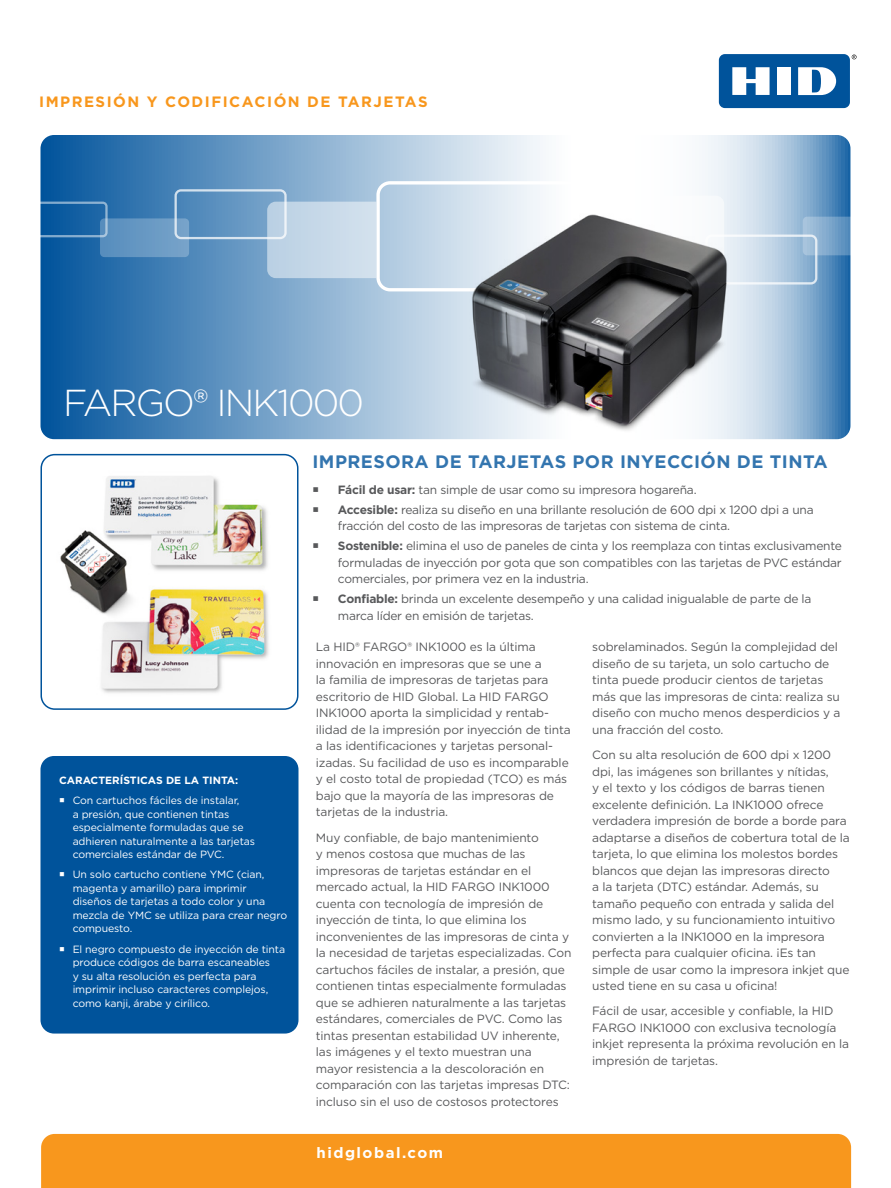
<style>
.page{position:relative;width:891px;height:1188px;background:#fff}
.page>*{position:absolute;margin:0;border:0;box-sizing:border-box;transform-origin:0 0}
.t1{font:300 37.5px "Gotham";letter-spacing:-.05em;color:#fff}
.sub_head{font:700 18px "Gotham";letter-spacing:.025em;color:#3375af}
.t2{font:700 15px "Gotham";letter-spacing:.1em;color:#f8971d}
.t3{font:700 15px "Gotham";letter-spacing:.1em;color:#fff}
.Body{font:12px/16.5px "Gotham";letter-spacing:-.01em;color:#58595b}
.t4{font:10.5px/13.5px "Gotham";letter-spacing:-.01em;color:#fff}
.Bluebox_header{font:700 10.5px "Gotham";color:#fff}
.s1{font-weight:700}
</style>
<div class="page">
<div style="left:40px;top:756px;width:258px;height:278px;background:#00539b;border-radius:14px"></div>
<svg style="left:852px;top:55px;width:5px;height:4px"></svg>
<div style="left:719px;top:54px;width:131px;height:54px;background:#00539b;border-radius:6px"></div>
<div style="left:777px;top:67px;width:14px;height:28px;background:#fff"></div>
<svg style="left:732px;top:67px;width:38px;height:28px"></svg>
<svg style="left:798px;top:67px;width:38px;height:28px"></svg>
<svg style="left:40px;top:135px;width:810px;height:304px;background:#709ec7"></svg>
<div style="left:175px;top:189px;width:112px;height:50px;border:2px solid #fff;border-radius:5px"></div>
<svg style="left:100px;top:218px;width:89px;height:39px;background:#6999c4"></svg>
<svg style="left:40px;top:202px;width:68px;height:35px;background:#256ba9"></svg>
<div style="left:376px;top:181px;width:238px;height:110px;border:3px solid #fff;border-radius:12px"></div>
<svg style="left:267px;top:202px;width:109px;height:76px;background:#c6d8e8"></svg>
<div style="left:705px;top:235px;width:112px;height:50px;border:2px solid #fff;border-radius:5px"></div>
<svg style="left:803px;top:217px;width:47px;height:38px;background:#83abce"></svg>
<div style="left:41px;top:1134px;width:810px;height:54px;background:#f8971d"></div>
<img style="left:43px;top:455px;width:255px;height:253px">
<div style="left:40px;top:454px;width:258px;height:256px;border:2px solid #00539b;border-radius:14px"></div>
<img style="left:429px;top:167px;width:350px;height:273px">
<p class="t2" style="left:39px;top:92px;width:390px">IMPRESIÓN Y CODIFICACIÓN DE TARJETAS</p>
<p class="t1" style="left:63px;top:379px;width:303px">FARGO® INK1000</p>
<p class="Bluebox_header" style="left:59px;top:773px;width:181px">CARACTERÍSTICAS DE LA TINTA:</p>
<p class="t4" style="left:73px;top:793px;width:184px">Con cartuchos fáciles de instalar,<br>a presión, que contienen tintas especialmente formuladas que se adhieren naturalmente a las tarjetas comerciales estándar de PVC.</p>
<p class="t4" style="left:73px;top:868px;width:216px">Un solo cartucho contiene YMC (cian, magenta y amarillo) para imprimir diseños de tarjetas a todo color y una mezcla de YMC se utiliza para crear negro compuesto.</p>
<p class="t4" style="left:73px;top:942px;width:214px">El negro compuesto de inyección de tinta produce códigos de barra escaneables<br>y su alta resolución es perfecta para imprimir incluso caracteres complejos, como kanji, árabe y cirílico.</p>
<p class="sub_head" style="left:312px;top:450px;width:517px">IMPRESORA DE TARJETAS POR INYECCIÓN DE TINTA</p>
<p class="Body" style="left:338px;top:481px;width:360px"><span class="s1">Fácil de usar:</span> tan simple de usar como su impresora hogareña.</p>
<p class="Body" style="left:338px;top:501px;width:477px"><span class="s1">Accesible:</span> realiza su diseño en una brillante resolución de 600 dpi x 1200 dpi a una fracción del costo de las impresoras de tarjetas con sistema de cinta.</p>
<p class="Body" style="left:338px;top:537px;width:506px;text-align:justify"><span class="s1">Sostenible:</span> elimina el uso de paneles de cinta y los reemplaza con tintas exclusivamente formuladas de inyección por gota que son compatibles con las tarjetas de PVC estándar comerciales, por primera vez en la industria.</p>
<p class="Body" style="left:338px;top:590px;width:475px"><span class="s1">Confiable:</span> brinda un excelente desempeño y una calidad inigualable de parte de la marca líder en emisión de tarjetas.</p>
<p class="Body" style="left:316px;top:638px;width:256px">La HID® FARGO® INK1000 es la última innovación en impresoras que se une a<br>la familia de impresoras de tarjetas para escritorio de HID Global. La HID FARGO INK1000 aporta la simplicidad y rentab&shy;ilidad de la impresión por inyección de tinta a las identificaciones y tarjetas personal&shy;izadas. Su facilidad de uso es incomparable y el costo total de propiedad (TCO) es más bajo que la mayoría de las impresoras de tarjetas de la industria.</p>
<p class="Body" style="left:316px;top:829px;width:257px">Muy confiable, de bajo mantenimiento<br>y menos costosa que muchas de las impresoras de tarjetas estándar en el mercado actual, la HID FARGO INK1000 cuenta con tecnología de impresión de inyección de tinta, lo que elimina los inconvenientes de las impresoras de cinta y la necesidad de tarjetas especializadas. Con cartuchos fáciles de instalar, a presión, que contienen tintas especialmente formuladas que se adhieren naturalmente a las tarjetas estándares, comerciales de PVC. Como las tintas presentan estabilidad UV inherente, las imágenes y el texto muestran una mayor resistencia a la descoloración en comparación con las tarjetas impresas DTC: incluso sin el uso de costosos protectores</p>
<p class="Body" style="left:592px;top:638px;width:250px">sobrelaminados. Según la complejidad del diseño de su tarjeta, un solo cartucho de tinta puede producir cientos de tarjetas más que las impresoras de cinta: realiza su diseño con mucho menos desperdicios y a una fracción del costo.</p>
<p class="Body" style="left:592px;top:746px;width:259px">Con su alta resolución de 600 dpi x 1200 dpi, las imágenes son brillantes y nítidas,<br>y el texto y los códigos de barras tienen excelente definición. La INK1000 ofrece verdadera impresión de borde a borde para adaptarse a diseños de cobertura total de la tarjeta, lo que elimina los molestos bordes blancos que dejan las impresoras directo<br>a la tarjeta (DTC) estándar. Además, su tamaño pequeño con entrada y salida del mismo lado, y su funcionamiento intuitivo convierten a la INK1000 en la impresora perfecta para cualquier oficina. ¡Es tan simple de usar como la impresora inkjet que usted tiene en su casa u oficina!</p>
<p class="Body" style="left:592px;top:1003px;width:258px">Fácil de usar, accesible y confiable, la HID FARGO INK1000 con exclusiva tecnología inkjet representa la próxima revolución en la impresión de tarjetas.</p>
<p class="t3" style="left:316px;top:1142px;width:128px">hidglobal.com</p>
</div>
